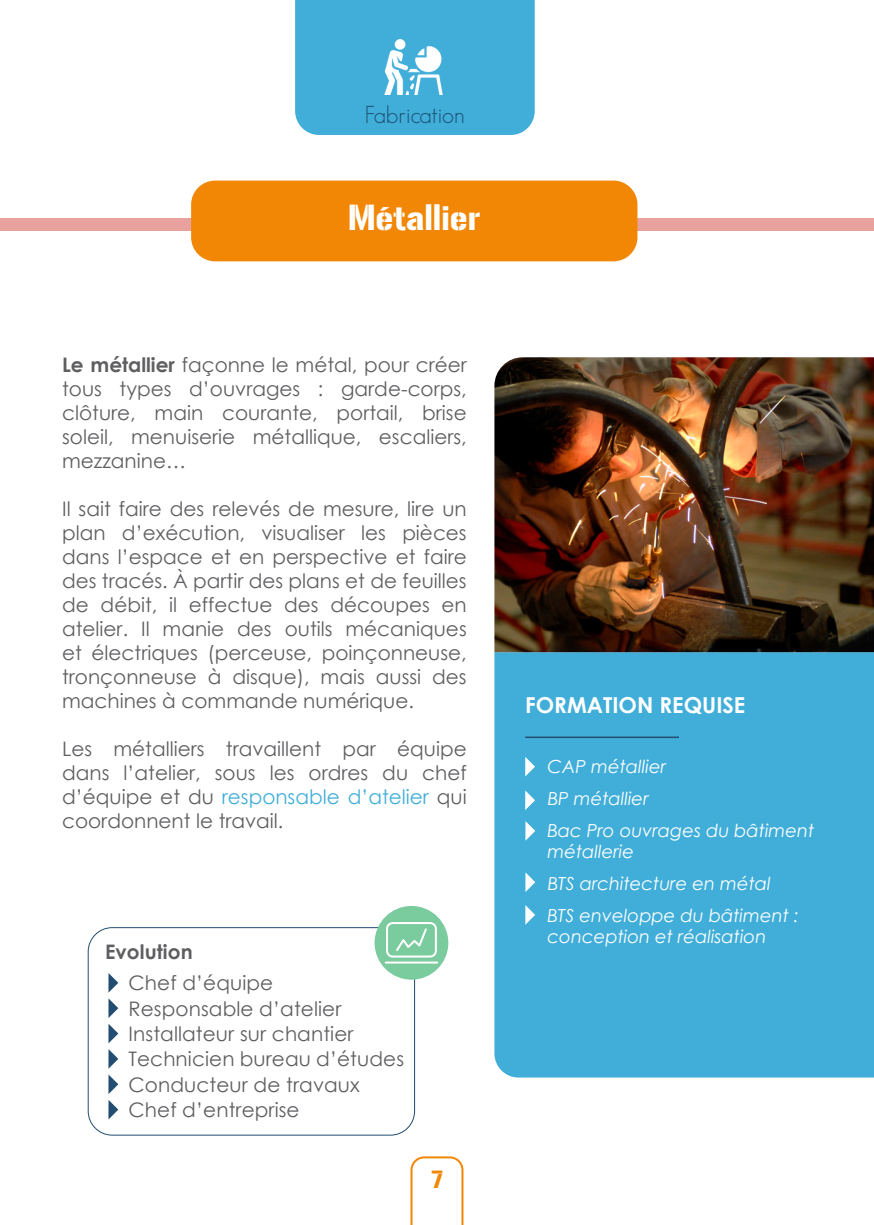
<style>
.page{position:relative;width:874px;height:1225px;background:#fff}
.page>*{position:absolute;margin:0;border:0;box-sizing:border-box;transform-origin:0 0}
.t1{font:32px "Gunplay";color:#fff}
.t2{font:300 24px "Geosans";color:#1c5173}
.t3{font:700 22px "Century Gothic";color:#fff}
.t4{font:22px "Gunplay";color:#f28705}
.t5{font:20px/24px "Century Gothic";color:#5f5f62;text-align:justify}
.t6{font:700 20px "Century Gothic";letter-spacing:.005em;color:#5f5f62}
.t7{font:italic 18px/21.6px "Century Gothic";color:#fff}
.s1{font-weight:700}
.s2{color:#41aed9}
</style>
<div class="page">
<svg style="left:410px;top:1156px;width:54px;height:69px"></svg>
<div style="left:0;top:218px;width:873px;height:13px;background:#e9a19e"></div>
<div style="left:494px;top:652px;width:379px;height:425px;background:#41aed9"></div>
<img style="left:494px;top:357px;width:379px;height:295px">
<hr style="left:525px;top:736px;width:153px;height:2px;background:#224d71">
<div style="left:295px;top:0;width:239px;height:135px;background:#41aed9"></div>
<img style="left:383px;top:40px;width:59px;height:55px">
<div style="left:191px;top:181px;width:446px;height:80px;background:#f28705;border-radius:24px"></div>
<svg style="left:525px;top:757px;width:10px;height:19px"></svg>
<svg style="left:525px;top:790px;width:10px;height:20px"></svg>
<svg style="left:525px;top:821px;width:10px;height:19px"></svg>
<svg style="left:525px;top:872px;width:10px;height:20px"></svg>
<svg style="left:525px;top:905px;width:10px;height:19px"></svg>
<div style="left:88px;top:927px;width:327px;height:208px;border:1px solid #224d71;border-radius:24px"></div>
<svg style="left:108px;top:973px;width:10px;height:19px"></svg>
<svg style="left:108px;top:998px;width:10px;height:45px"></svg>
<svg style="left:108px;top:1049px;width:10px;height:19px"></svg>
<svg style="left:108px;top:1074px;width:10px;height:45px"></svg>
<div style="left:374px;top:906px;width:74px;height:73px;background:#7acb9d;border-radius:50%"></div>
<svg style="left:396px;top:928px;width:31px;height:23px"></svg>
<hr style="left:385px;top:961px;width:52px;height:2px;background:#fff">
<div style="left:386px;top:922px;width:50px;height:35px;border:2px solid #fff;border-radius:6px"></div>
<p class="t2" style="left:364px;top:101px;width:102px">Fabrication</p>
<h1 class="t1" style="left:348px;top:199px;width:134px">Métallier</h1>
<p class="t5" style="left:62px;top:353px;width:406px"><span class="s1">Le métallier</span> façonne le métal, pour créer tous types d’ouvrages : garde-corps, clôture, main courante, portail, brise soleil, menuiserie métallique, escaliers, mezzanine…</p>
<p class="t5" style="left:62px;top:497px;width:406px">Il sait faire des relevés de mesure, lire un plan d’exécution, visualiser les pièces dans l’espace et en perspective et faire des tracés. À partir des plans et de feuilles de débit, il effectue des découpes en atelier. Il manie des outils mécaniques et électriques (perceuse, poinçonneuse, tronçonneuse à disque), mais aussi des machines à commande numérique.</p>
<p class="t5" style="left:62px;top:737px;width:406px">Les métalliers travaillent par équipe dans l’atelier, sous les ordres du chef d’équipe et du <span class="s2">responsable d’atelier</span> qui coordonnent le travail.</p>
<p class="t6" style="left:105px;top:936px;width:89px">Evolution</p>
<p class="t5" style="left:128px;top:970px;width:277px;line-height:25.4px;text-align:left">Chef d’équipe<br>Responsable d’atelier<br>Installateur sur chantier<br>Technicien bureau d’études<br>Conducteur de travaux<br>Chef d’entreprise</p>
<p class="t4" style="left:431px;top:1166px;width:13px">7</p>
<p class="t3" style="left:525px;top:688px;width:222px">FORMATION REQUISE</p>
<p class="t7" style="left:547px;top:756px;width:120px">CAP métallier</p>
<p class="t7" style="left:547px;top:787px;width:102px">BP métallier</p>
<p class="t7" style="left:547px;top:819px;width:268px">Bac Pro ouvrages du bâtiment métallerie</p>
<p class="t7" style="left:547px;top:867px;width:253px;line-height:31.6px">BTS architecture en métal<br>BTS enveloppe du bâtiment :</p>
<p class="t7" style="left:547px;top:925px;width:220px">conception et réalisation</p>
</div>
